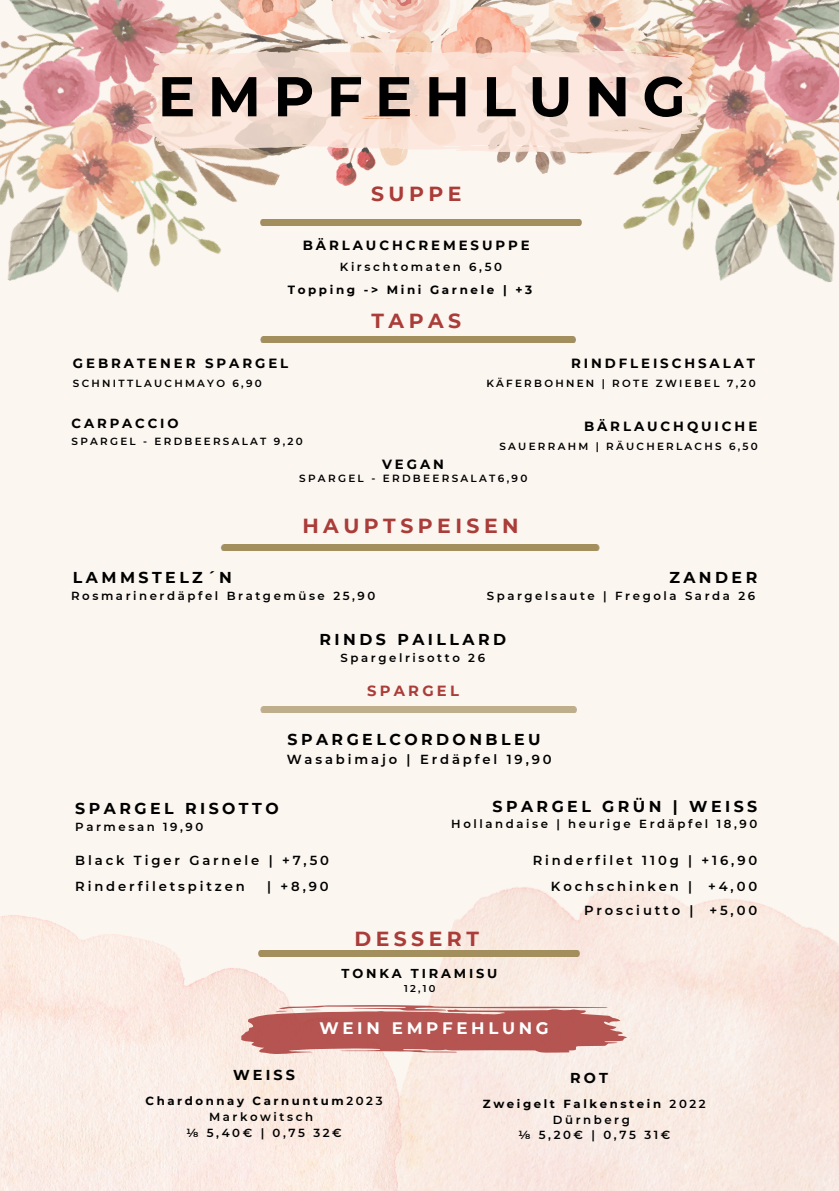
<style>
.page{position:relative;width:839px;height:1191px;background:#fff}
.page>*{position:absolute;margin:0;border:0;box-sizing:border-box;transform-origin:0 0}
.t1{font:700 56px "Montserrat";letter-spacing:.22em;color:#000}
.t2{font:700 20.4px "Montserrat";letter-spacing:.22em;color:#aa3c39}
.t3{font:700 16.6px "Montserrat";letter-spacing:.22em;color:#fff}
.t4{font:700 15.8px "Montserrat";letter-spacing:.22em;color:#000}
.t5{font:700 14.8px "Montserrat";letter-spacing:.22em;color:#aa3c39}
.t6{font:700 14.4px "Montserrat";letter-spacing:.22em;color:#000}
.t7{font:700 13.4px "Montserrat";letter-spacing:.22em;color:#000}
.t8{font:600 13.2px "Montserrat";letter-spacing:.22em;color:#000}
.t9{font:700 13.2px "Montserrat";letter-spacing:.22em;color:#000}
.t10{font:700 13px "Montserrat";letter-spacing:.22em;color:#000}
.t11{font:700 12px "Montserrat";letter-spacing:.22em;color:#000}
.t12{font:600 11.8px "Montserrat";letter-spacing:.22em;color:#000}
.t13{font:700 11.8px "Montserrat";letter-spacing:.22em;color:#000}
.t14{font:600 10.4px "Montserrat";letter-spacing:.22em;color:#000}
.t15{font:600 10px "Montserrat";color:#000}
.s1{font-weight:600}
</style>
<div class="page">
<div style="left:0;top:0;width:838px;height:1190px;background:#fcf6f0"></div>
<img style="left:402px;top:887px;width:436px;height:304px">
<img style="left:0;top:915px;width:402px;height:276px">
<img style="left:352px;top:0;width:157px;height:184px">
<img style="left:509px;top:0;width:329px;height:343px">
<img style="left:0;top:0;width:352px;height:343px">
<div style="left:260px;top:220px;width:321px;height:6px;background:#a38e5e"></div>
<div style="left:259px;top:950px;width:320px;height:6px;background:#a38e5e"></div>
<div style="left:258px;top:336px;width:319px;height:6px;background:#a38e5e"></div>
<svg style="left:241px;top:1005px;width:385px;height:49px"></svg>
<svg style="left:137px;top:49px;width:565px;height:105px;background:#f4dbcf"></svg>
<div style="left:221px;top:545px;width:379px;height:6px;background:#a38e5e"></div>
<div style="left:260px;top:707px;width:317px;height:6px;background:#beae8b"></div>
<h2 class="t1" style="left:158px;top:62px;width:529px">EMPFEHLUNG</h2>
<p class="t2" style="left:371px;top:181px;width:92px">SUPPE</p>
<p class="t7" style="left:303px;top:237px;width:228px">BÄRLAUCHCREMESUPPE</p>
<p class="t11" style="left:288px;top:282px;width:246px">Topping -&gt; Mini Garnele | +3</p>
<h3 class="t12" style="left:340px;top:259px;width:164px">Kirschtomaten 6,50</h3>
<p class="t7" style="left:73px;top:355px;width:217px">GEBRATENER SPARGEL</p>
<p class="t14" style="left:73px;top:377px;width:190px">SCHNITTLAUCHMAYO 6,90</p>
<p class="t9" style="left:72px;top:415px;width:108px">CARPACCIO</p>
<p class="t14" style="left:72px;top:435px;width:233px">SPARGEL - ERDBEERSALAT 9,20</p>
<h5 class="t2" style="left:371px;top:308px;width:91px">TAPAS</h5>
<p class="t7" style="left:571px;top:355px;width:185px">RINDFLEISCHSALAT</p>
<p class="t14" style="left:486px;top:377px;width:271px">KÄFERBOHNEN | ROTE ZWIEBEL 7,20</p>
<h5 class="t7" style="left:584px;top:418px;width:175px">BÄRLAUCHQUICHE</h5>
<p class="t14" style="left:499px;top:440px;width:260px">SAUERRAHM | RÄUCHERLACHS 6,50</p>
<h2 class="t7" style="left:382px;top:456px;width:63px">VEGAN</h2>
<p class="t14" style="left:299px;top:472px;width:229px">SPARGEL - ERDBEERSALAT6,90</p>
<p class="t2" style="left:302px;top:514px;width:218px">HAUPTSPEISEN</p>
<h2 class="t4" style="left:73px;top:567px;width:160px">LAMMSTELZ´N</h2>
<p class="t12" style="left:71px;top:589px;width:306px">Rosmarinerdäpfel Bratgemüse 25,90</p>
<h2 class="t4" style="left:319px;top:629px;width:188px">RINDS PAILLARD</h2>
<p class="t12" style="left:340px;top:650px;width:146px">Spargelrisotto 26</p>
<p class="t4" style="left:669px;top:568px;width:89px">ZANDER</p>
<h6 class="t12" style="left:487px;top:589px;width:270px">Spargelsaute | Fregola Sarda 26</h6>
<p class="t5" style="left:367px;top:682px;width:93px">SPARGEL</p>
<h4 class="t4" style="left:287px;top:730px;width:254px">SPARGELCORDONBLEU</h4>
<p class="t8" style="left:287px;top:752px;width:266px">Wasabimajo | Erdäpfel 19,90</p>
<h5 class="t4" style="left:75px;top:799px;width:205px">SPARGEL RISOTTO</h5>
<p class="t4" style="left:492px;top:797px;width:266px">SPARGEL GRÜN | WEISS</p>
<p class="t12" style="left:75px;top:819px;width:130px">Parmesan 19,90</p>
<p class="t12" style="left:451px;top:816px;width:307px">Hollandaise | heurige Erdäpfel 18,90</p>
<p class="t8" style="left:75px;top:852px;width:255px">Black Tiger Garnele | +7,50</p>
<p class="t8" style="left:75px;top:878px;width:171px">Rinderfiletspitzen</p>
<p class="t8" style="left:267px;top:878px;width:63px">| +8,90</p>
<p class="t8" style="left:551px;top:878px;width:143px">Kochschinken |</p>
<p class="t8" style="left:708px;top:878px;width:51px">+4,00</p>
<h2 class="t8" style="left:584px;top:903px;width:175px">Prosciutto | +5,00</h2>
<h5 class="t8" style="left:532px;top:852px;width:226px">Rinderfilet 110g | +16,90</h5>
<p class="t2" style="left:354px;top:926px;width:126px">DESSERT</p>
<h2 class="t10" style="left:341px;top:965px;width:157px">TONKA TIRAMISU</h2>
<h2 class="t15" style="left:404px;top:982px;width:33px">12,10</h2>
<p class="t3" style="left:319px;top:1018px;width:231px">WEIN EMPFEHLUNG</p>
<h4 class="t6" style="left:233px;top:1066px;width:63px">WEISS</h4>
<p class="t13" style="left:146px;top:1094px;width:238px">Chardonnay Carnuntum<span class="s1">2023</span></p>
<p class="t12" style="left:209px;top:1109px;width:106px">Markowitsch</p>
<p class="t12" style="left:186px;top:1125px;width:157px">⅛ 5,40€ | 0,75 32€</p>
<p class="t6" style="left:570px;top:1069px;width:39px">ROT</p>
<h5 class="t13" style="left:483px;top:1097px;width:224px">Zweigelt Falkenstein <span class="s1">2022</span></h5>
<p class="t12" style="left:553px;top:1112px;width:79px">Dürnberg</p>
<p class="t12" style="left:518px;top:1128px;width:153px">⅛ 5,20€ | 0,75 31€</p>
</div>
